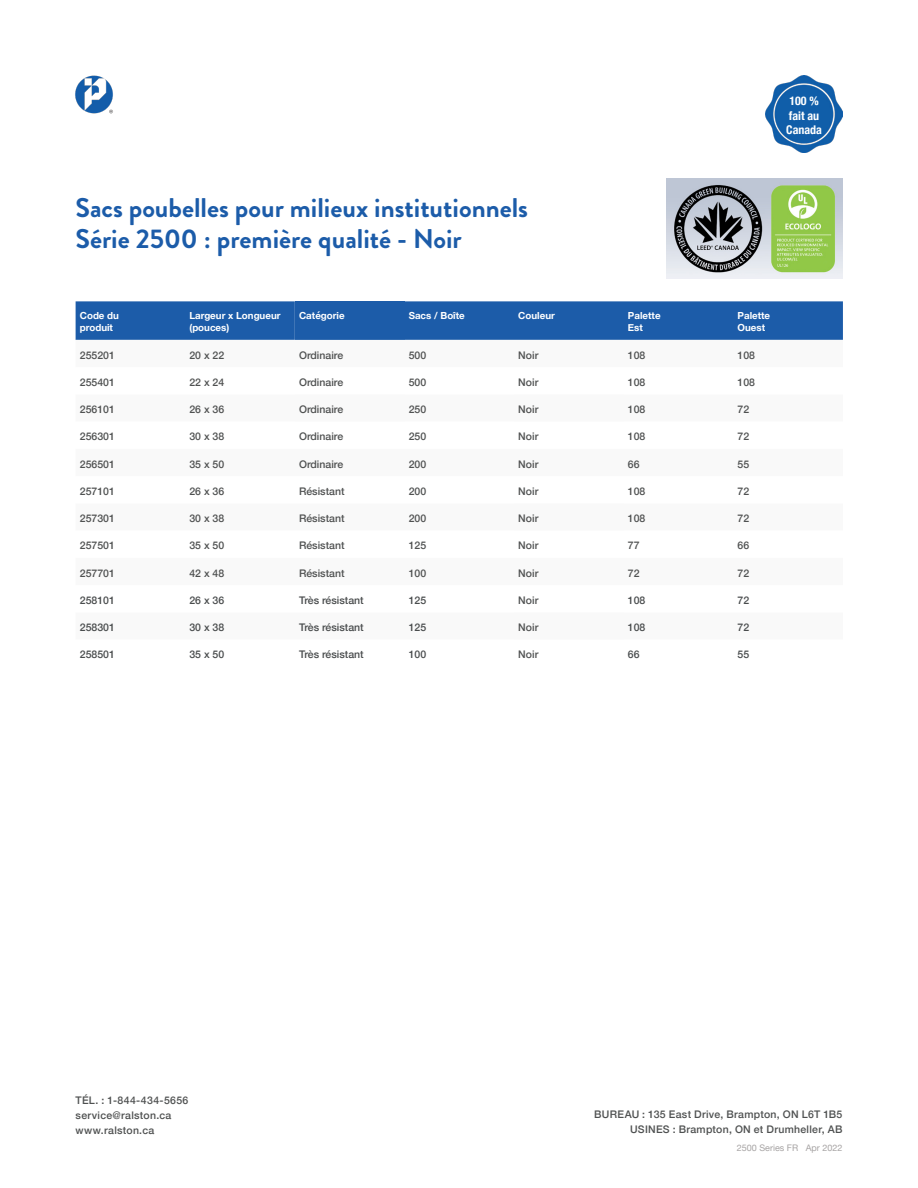
<style>
.page{position:relative;width:918px;height:1188px;background:#fff}
.page>*{position:absolute;margin:0;border:0;box-sizing:border-box;transform-origin:0 0}
.t1{font:700 27px "Brandon Grotesque";color:#1c5ca9}
.Copy_-_Product_Info{font:700 condensed 12px "Helvetica Neue";color:#fff}
.t2{font:500 10.5px "Helvetica Neue";color:#4f5151}
.t3{font:500 10.5px "Helvetica Neue";color:#494c4d}
.t4{font:500 10.5px/15px "Helvetica Neue";letter-spacing:.025em;color:#4f5151;text-align:right}
.t5{font:500 10.5px/15px "Helvetica Neue";letter-spacing:.03em;color:#4f5151}
.t6{font:700 9.75px/12px "Helvetica Neue";color:#fff}
.t7{font:9px "Helvetica Neue";color:#a7a4a4}
</style>
<div class="page">
<img style="left:75px;top:75px;width:38px;height:39px">
<div style="left:76px;top:301px;width:219px;height:39px;background:#1c5ca9"></div>
<div style="left:295px;top:301px;width:109px;height:39px;background:#1c5ca9"></div>
<div style="left:404px;top:301px;width:439px;height:39px;background:#1c5ca9"></div>
<img style="left:667px;top:179px;width:175px;height:99px">
<img style="left:766px;top:76px;width:76px;height:76px">
<p class="Copy_-_Product_Info" style="left:789px;top:91px;width:31px">100 %</p>
<p class="Copy_-_Product_Info" style="left:789px;top:105px;width:32px">fait au</p>
<p class="Copy_-_Product_Info" style="left:786px;top:120px;width:37px">Canada</p>
<p class="t1" style="left:76px;top:188px;width:454px">Sacs poubelles pour milieux institutionnels</p>
<p class="t1" style="left:76px;top:220px;width:388px">Série 2500 : première qualité - Noir</p>
<p class="t6" style="left:80px;top:310px;width:41px">Code du</p>
<p class="t6" style="left:80px;top:322px;width:35px">produit</p>
<p class="t6" style="left:189px;top:310px;width:93px">Largeur x Longueur (pouces)</p>
<p class="t6" style="left:299px;top:310px;width:47px">Catégorie</p>
<p class="t6" style="left:409px;top:310px;width:58px">Sacs / Boîte</p>
<p class="t6" style="left:518px;top:310px;width:38px">Couleur</p>
<p class="t6" style="left:628px;top:310px;width:34px">Palette</p>
<p class="t6" style="left:628px;top:322px;width:16px">Est</p>
<p class="t6" style="left:738px;top:310px;width:34px">Palette</p>
<p class="t6" style="left:738px;top:322px;width:29px">Ouest</p>
<p class="t2" style="left:80px;top:346px;width:37px">255201</p>
<p class="t2" style="left:189px;top:346px;width:36px">20 x 22</p>
<p class="t2" style="left:299px;top:346px;width:46px">Ordinaire</p>
<p class="t2" style="left:409px;top:346px;width:19px">500</p>
<p class="t2" style="left:518px;top:346px;width:22px">Noir</p>
<p class="t2" style="left:628px;top:346px;width:19px">108</p>
<p class="t2" style="left:738px;top:346px;width:19px">108</p>
<p class="t2" style="left:80px;top:374px;width:37px">255401</p>
<p class="t2" style="left:189px;top:374px;width:36px">22 x 24</p>
<p class="t2" style="left:299px;top:374px;width:46px">Ordinaire</p>
<p class="t2" style="left:409px;top:374px;width:19px">500</p>
<p class="t2" style="left:518px;top:374px;width:22px">Noir</p>
<p class="t2" style="left:628px;top:374px;width:19px">108</p>
<p class="t2" style="left:738px;top:374px;width:19px">108</p>
<p class="t2" style="left:80px;top:401px;width:37px">256101</p>
<p class="t2" style="left:189px;top:401px;width:36px">26 x 36</p>
<p class="t2" style="left:299px;top:401px;width:46px">Ordinaire</p>
<p class="t2" style="left:409px;top:401px;width:19px">250</p>
<p class="t2" style="left:518px;top:401px;width:22px">Noir</p>
<p class="t2" style="left:628px;top:401px;width:19px">108</p>
<p class="t2" style="left:738px;top:401px;width:13px">72</p>
<p class="t2" style="left:80px;top:428px;width:37px">256301</p>
<p class="t2" style="left:189px;top:428px;width:36px">30 x 38</p>
<p class="t2" style="left:299px;top:428px;width:46px">Ordinaire</p>
<p class="t2" style="left:409px;top:428px;width:19px">250</p>
<p class="t2" style="left:518px;top:428px;width:22px">Noir</p>
<p class="t2" style="left:628px;top:428px;width:19px">108</p>
<p class="t2" style="left:738px;top:428px;width:13px">72</p>
<p class="t2" style="left:80px;top:455px;width:37px">256501</p>
<p class="t2" style="left:189px;top:455px;width:36px">35 x 50</p>
<p class="t2" style="left:299px;top:455px;width:46px">Ordinaire</p>
<p class="t2" style="left:409px;top:455px;width:19px">200</p>
<p class="t2" style="left:518px;top:455px;width:22px">Noir</p>
<p class="t2" style="left:628px;top:455px;width:13px">66</p>
<p class="t2" style="left:738px;top:455px;width:13px">55</p>
<p class="t2" style="left:80px;top:483px;width:37px">257101</p>
<p class="t2" style="left:189px;top:483px;width:36px">26 x 36</p>
<p class="t2" style="left:299px;top:483px;width:47px">Résistant</p>
<p class="t2" style="left:409px;top:483px;width:19px">200</p>
<p class="t2" style="left:518px;top:483px;width:22px">Noir</p>
<p class="t2" style="left:628px;top:483px;width:19px">108</p>
<p class="t2" style="left:738px;top:483px;width:13px">72</p>
<p class="t2" style="left:80px;top:510px;width:37px">257301</p>
<p class="t2" style="left:189px;top:510px;width:36px">30 x 38</p>
<p class="t2" style="left:299px;top:510px;width:47px">Résistant</p>
<p class="t2" style="left:409px;top:510px;width:19px">200</p>
<p class="t2" style="left:518px;top:510px;width:22px">Noir</p>
<p class="t2" style="left:628px;top:510px;width:19px">108</p>
<p class="t2" style="left:738px;top:510px;width:13px">72</p>
<p class="t2" style="left:80px;top:537px;width:37px">257501</p>
<p class="t2" style="left:189px;top:537px;width:36px">35 x 50</p>
<p class="t2" style="left:299px;top:537px;width:47px">Résistant</p>
<p class="t2" style="left:409px;top:537px;width:19px">125</p>
<p class="t2" style="left:518px;top:537px;width:22px">Noir</p>
<p class="t2" style="left:628px;top:537px;width:13px">77</p>
<p class="t2" style="left:738px;top:537px;width:13px">66</p>
<p class="t2" style="left:80px;top:564px;width:37px">257701</p>
<p class="t2" style="left:189px;top:564px;width:36px">42 x 48</p>
<p class="t2" style="left:299px;top:564px;width:47px">Résistant</p>
<p class="t2" style="left:409px;top:564px;width:19px">100</p>
<p class="t2" style="left:518px;top:564px;width:22px">Noir</p>
<p class="t2" style="left:628px;top:564px;width:13px">72</p>
<p class="t2" style="left:738px;top:564px;width:13px">72</p>
<p class="t3" style="left:80px;top:592px;width:37px">258101</p>
<p class="t3" style="left:189px;top:592px;width:36px">26 x 36</p>
<p class="t3" style="left:299px;top:592px;width:66px">Très résistant</p>
<p class="t3" style="left:409px;top:592px;width:19px">125</p>
<p class="t2" style="left:518px;top:592px;width:22px">Noir</p>
<p class="t3" style="left:628px;top:592px;width:19px">108</p>
<p class="t3" style="left:738px;top:592px;width:13px">72</p>
<p class="t3" style="left:80px;top:619px;width:37px">258301</p>
<p class="t3" style="left:189px;top:619px;width:36px">30 x 38</p>
<p class="t3" style="left:299px;top:619px;width:66px">Très résistant</p>
<p class="t3" style="left:409px;top:619px;width:19px">125</p>
<p class="t2" style="left:518px;top:619px;width:22px">Noir</p>
<p class="t3" style="left:628px;top:619px;width:19px">108</p>
<p class="t3" style="left:738px;top:619px;width:13px">72</p>
<p class="t3" style="left:80px;top:646px;width:37px">258501</p>
<p class="t3" style="left:189px;top:646px;width:36px">35 x 50</p>
<p class="t3" style="left:299px;top:646px;width:66px">Très résistant</p>
<p class="t3" style="left:409px;top:646px;width:19px">100</p>
<p class="t2" style="left:518px;top:646px;width:22px">Noir</p>
<p class="t3" style="left:628px;top:646px;width:13px">66</p>
<p class="t3" style="left:738px;top:646px;width:13px">55</p>
<p class="t5" style="left:76px;top:1092px;width:114px">TÉL. : 1-844-434-5656 service@ralston.ca www.ralston.ca</p>
<p class="t4" style="left:594px;top:1105px;width:250px">BUREAU : 135 East Drive, Brampton, ON L6T 1B5<br>USINES : Brampton, ON et Drumheller, AB</p>
<p class="t7" style="left:737px;top:1142px;width:107px">2500 Series FR Apr 2022</p>
</div>
